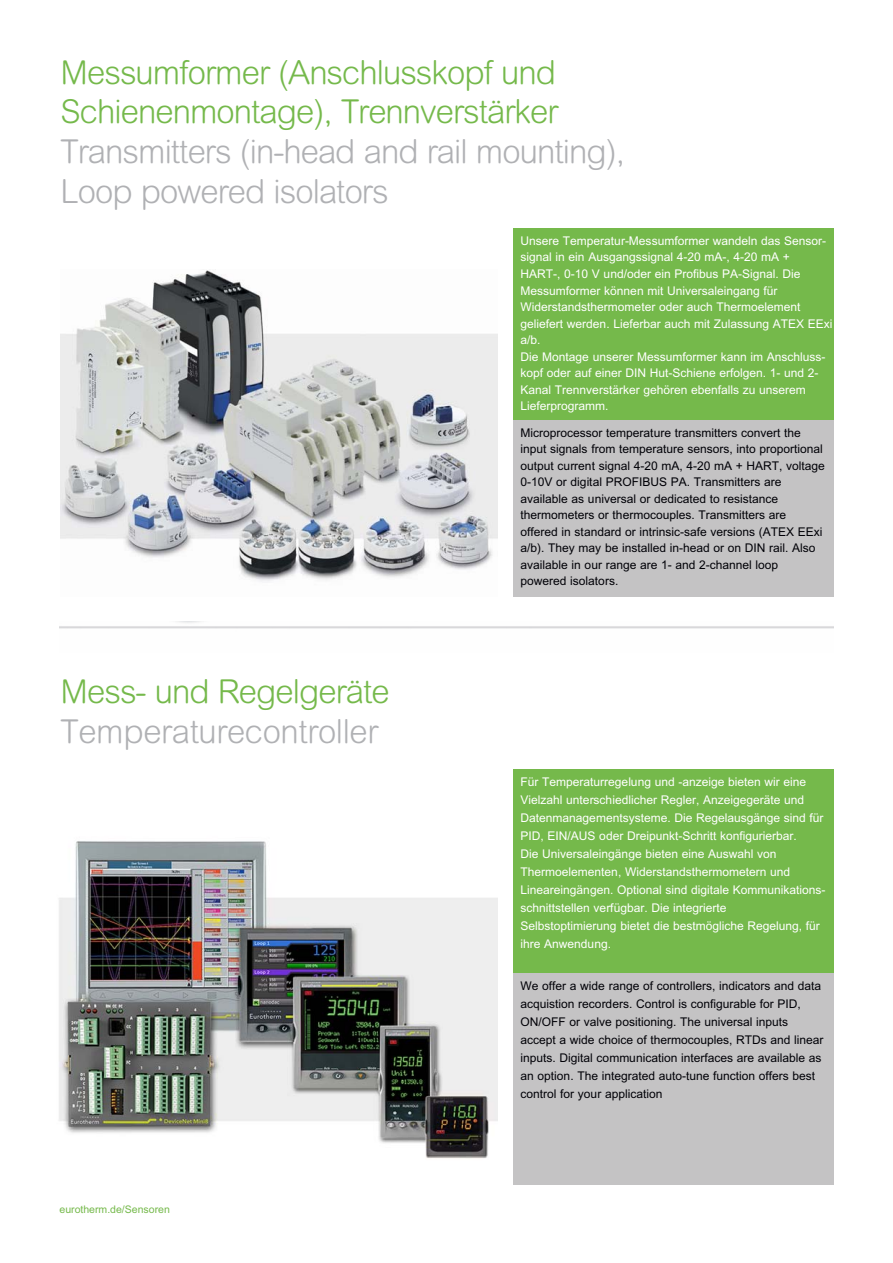
<style>
.page{position:relative;width:893px;height:1263px;background:#fff}
.page>*{position:absolute;margin:0;border:0;box-sizing:border-box;transform-origin:0 0}
.t1{font:300 33px/39.6px "Arial Rounded MT Pro";letter-spacing:-.03em;color:#75b94b}
.t2{font:300 33px/39.6px "Arial Rounded MT Pro";letter-spacing:-.03em;color:#b0b1b4}
.t3{font:300 33px "Arial Rounded MT Pro";letter-spacing:-.01em;color:#b0b1b4}
.t4{font:12px/16.5px "Arial MT Pro";color:#fff}
.t5{font:12px/16.5px "Arial MT Pro";color:#000006}
.t6{font:10.5px "Arial MT Pro";color:#75b94b}
</style>
<div class="page">
<div style="left:513px;top:229px;width:320px;height:196px;background:#75b94b"></div>
<div style="left:513px;top:770px;width:320px;height:212px;background:#75b94b"></div>
<div style="left:513px;top:420px;width:320px;height:177px;background:#c4c3c4"></div>
<div style="left:513px;top:973px;width:320px;height:212px;background:#c4c3c4"></div>
<img style="left:59px;top:841px;width:438px;height:318px">
<img style="left:60px;top:270px;width:437px;height:312px">
<h1 class="t1" style="left:61px;top:56px;width:499px">Messumformer (Anschlusskopf und<br>Schienenmontage), Trennverstärker</h1>
<h1 class="t2" style="left:61px;top:135px;width:566px">Transmitters (in-head and rail mounting),<br>Loop powered isolators</h1>
<p class="t4" style="left:521px;top:234px;width:313px">Unsere Temperatur-Messumformer wandeln das Sensor&shy;signal in ein Ausgangssignal 4-20 mA-, 4-20 mA + HART-, 0-10 V und/oder ein Profibus PA-Signal. Die Messumformer können mit Universaleingang für Widerstandsthermometer oder auch Thermoelement geliefert werden. Lieferbar auch mit Zulassung ATEX EExi a/b.<br>Die Montage unserer Messumformer kann im Anschluss&shy;kopf oder auf einer DIN Hut-Schiene erfolgen. 1- und 2- Kanal Trennverstärker gehören ebenfalls zu unserem Lieferprogramm.</p>
<h1 class="t1" style="left:61px;top:675px;width:331px">Mess- und Regelgeräte</h1>
<h1 class="t3" style="left:61px;top:719px;width:319px">Temperaturecontroller</h1>
<p class="t6" style="left:60px;top:1205px;width:112px">eurotherm.de/Sensoren</p>
<p class="t5" style="left:521px;top:425px;width:306px">Microprocessor temperature transmitters convert the input signals from temperature sensors, into proportional output current signal 4-20 mA, 4-20 mA + HART, voltage 0-10V or digital PROFIBUS PA. Transmitters are available as universal or dedicated to resistance thermometers or thermocouples. Transmitters are offered in standard or intrinsic-safe versions (ATEX EExi a/b). They may be installed in-head or on DIN rail. Also available in our range are 1- and 2-channel loop powered isolators.</p>
<p class="t4" style="left:521px;top:774px;width:306px;line-height:18px">Für Temperaturregelung und -anzeige bieten wir eine Vielzahl unterschiedlicher Regler, Anzeigegeräte und Datenmanagementsysteme. Die Regelausgänge sind für PID, EIN/AUS oder Dreipunkt-Schritt konfigurierbar.<br>Die Universaleingänge bieten eine Auswahl von Thermoelementen, Widerstandsthermometern und Lineareingängen. Optional sind digitale Kommunikations&shy;schnittstellen verfügbar. Die integrierte<br>Selbstoptimierung bietet die bestmögliche Regelung, für ihre Anwendung.</p>
<p class="t5" style="left:521px;top:977px;width:304px;line-height:18px">We offer a wide range of controllers, indicators and data acquistion recorders. Control is configurable for PID, ON/OFF or valve positioning. The universal inputs accept a wide choice of thermocouples, RTDs and linear inputs. Digital communication interfaces are available as an option. The integrated auto-tune function offers best control for your application</p>
</div>
